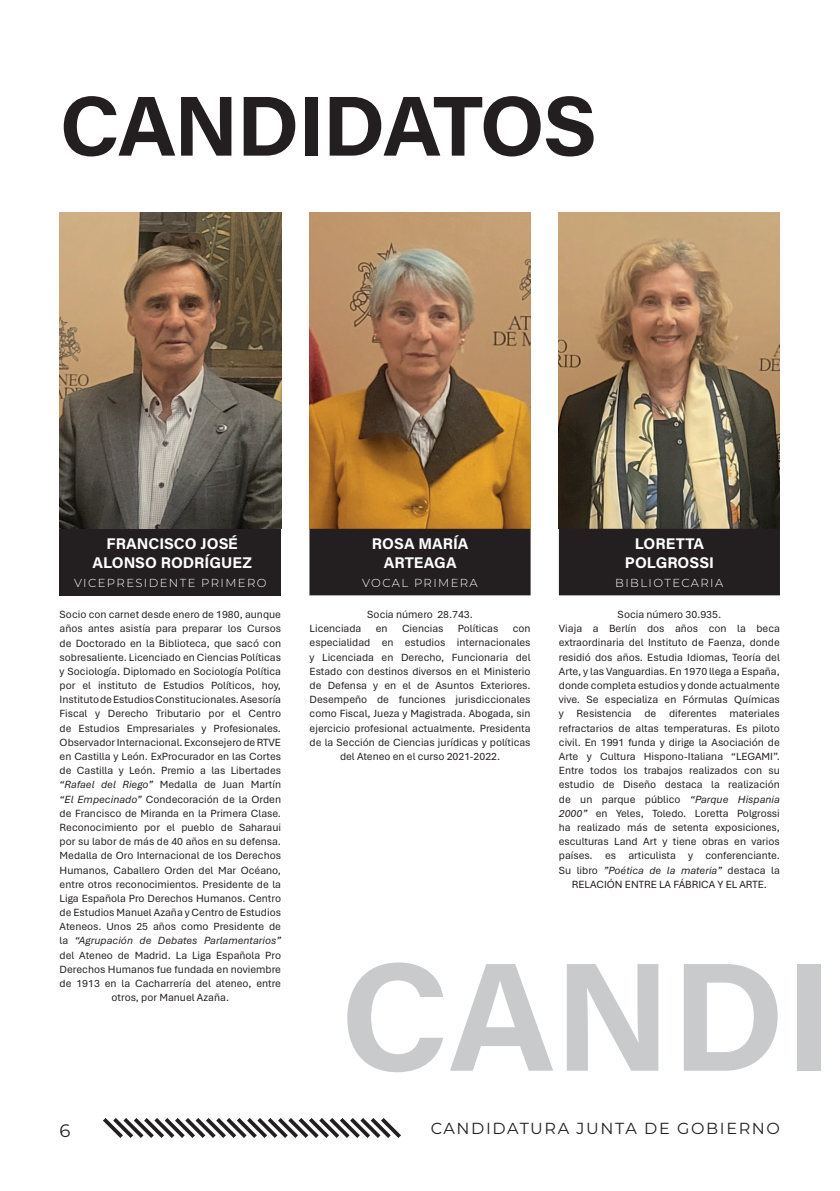
<style>
.page{position:relative;width:840px;height:1191px;background:#fff}
.page>*{position:absolute;margin:0;border:0;box-sizing:border-box;transform-origin:0 0}
.t1{font:700 154.8px "Acumin Pro";color:#c9cacc}
.t2{font:700 85.2px "Acumin Pro";letter-spacing:-.025em;color:#231f20}
.t3{font:18px "Montserrat";color:#231f20}
.t4{font:16px "Montserrat";letter-spacing:.1em;color:#231f20}
.t5{font:700 15.4px/18.6px "Acumin Pro";color:#fff;text-align:center}
.t6{font:300 11.6px "Montserrat";letter-spacing:.12em;color:#fff}
.t7{font:11px/14.2px "Aptos";color:#231f20;text-align:center}
.s1{font-style:italic}
</style>
<div class="page">
<img style="left:558px;top:212px;width:221px;height:317px">
<img style="left:309px;top:212px;width:221px;height:317px">
<img style="left:60px;top:212px;width:221px;height:317px">
<div style="left:60px;top:529px;width:221px;height:66px;background:#231f20"></div>
<div style="left:558px;top:529px;width:221px;height:66px;background:#231f20"></div>
<div style="left:309px;top:529px;width:221px;height:66px;background:#231f20"></div>
<svg style="left:103px;top:1118px;width:298px;height:20px"></svg>
<h2 class="t2" style="left:60px;top:66px;width:538px">CANDIDATOS</h2>
<h3 class="t5" style="left:92px;top:534px;width:161px">FRANCISCO JOSÉ<br>ALONSO RODRÍGUEZ</h3>
<h3 class="t5" style="left:624px;top:534px;width:90px">LORETTA<br>POLGROSSI</h3>
<h3 class="t5" style="left:372px;top:534px;width:98px">ROSA MARÍA<br>ARTEAGA</h3>
<p class="t6" style="left:74px;top:574px;width:194px">VICEPRESIDENTE PRIMERO</p>
<p class="t6" style="left:362px;top:574px;width:117px">VOCAL PRIMERA</p>
<p class="t6" style="left:615px;top:574px;width:109px">BIBLIOTECARIA</p>
<p class="t7" style="left:367px;top:607px;width:107px">Socia número 28.743.</p>
<p class="t7" style="left:60px;top:607px;width:223px">Socio con carnet desde enero de 1980, aunque años antes asistía para preparar los Cursos de Doctorado en la Biblioteca, que sacó con sobresaliente. Licenciado en Ciencias Políticas y Sociología. Diplomado en Sociología Política por el instituto de Estudios Políticos, hoy, Instituto de Estudios Constitucionales. Asesoría Fiscal y Derecho Tributario por el Centro de Estudios Empresariales y Profesionales.<br>Observador Internacional. Exconsejero de RTVE en Castilla y León. ExProcurador en las Cortes de Castilla y León. Premio a las Libertades <span class="s1">“Rafael del Riego”</span> Medalla de Juan Martín <span class="s1">“El Empecinado”</span> Condecoración de la Orden de Francisco de Miranda en la Primera Clase.<br>Reconocimiento por el pueblo de Saharaui por su labor de más de 40 años en su defensa.<br>Medalla de Oro Internacional de los Derechos Humanos, Caballero Orden del Mar Océano, entre otros reconocimientos. Presidente de la Liga Española Pro Derechos Humanos. Centro de Estudios Manuel Azaña y Centro de Estudios Ateneos. Unos 25 años como Presidente de la <span class="s1">“Agrupación de Debates Parlamentarios” </span>del Ateneo de Madrid. La Liga Española Pro Derechos Humanos fue fundada en noviembre de 1913 en la Cacharrería del ateneo, entre otros, por Manuel Azaña.</p>
<p class="t7" style="left:558px;top:607px;width:222px">Socia número 30.935.<br>Viaja a Berlín dos años con la beca extraordinaria del Instituto de Faenza, donde residió dos años. Estudia Idiomas, Teoría del Arte, y las Vanguardias. En 1970 llega a España, donde completa estudios y donde actualmente vive. Se especializa en Fórmulas Químicas y Resistencia de diferentes materiales refractarios de altas temperaturas. Es piloto civil. En 1991 funda y dirige la Asociación de Arte y Cultura Hispono-Italiana “LEGAMI”.<br>Entre todos los trabajos realizados con su estudio de Diseño destaca la realización de un parque público <span class="s1">“Parque Hispania 2000”</span> en Yeles, Toledo. Loretta Polgrossi ha realizado más de setenta exposiciones, esculturas Land Art y tiene obras en varios países. es articulista y conferenciante.<br>Su libro <span class="s1">”Poética de la materia”</span> destaca la RELACIÓN ENTRE LA FÁBRICA Y EL ARTE.</p>
<p class="t7" style="left:309px;top:621px;width:53px">Licenciada</p>
<p class="t7" style="left:375px;top:621px;width:13px">en</p>
<p class="t7" style="left:402px;top:621px;width:43px">Ciencias</p>
<p class="t7" style="left:457px;top:621px;width:42px">Políticas</p>
<p class="t7" style="left:512px;top:621px;width:19px">con</p>
<p class="t7" style="left:309px;top:635px;width:222px">especialidad en estudios internacionales</p>
<p class="t7" style="left:309px;top:649px;width:222px">y Licenciada en Derecho, Funcionaria del</p>
<p class="t7" style="left:309px;top:663px;width:222px">Estado con destinos diversos en el Ministerio</p>
<p class="t7" style="left:309px;top:678px;width:222px">de Defensa y en el de Asuntos Exteriores.</p>
<p class="t7" style="left:309px;top:692px;width:222px">Desempeño de funciones jurisdiccionales</p>
<p class="t7" style="left:309px;top:706px;width:222px">como Fiscal, Jueza y Magistrada. Abogada, sin</p>
<p class="t7" style="left:309px;top:720px;width:222px">ejercicio profesional actualmente. Presidenta</p>
<p class="t7" style="left:309px;top:734px;width:222px">de la Sección de Ciencias jurídicas y políticas</p>
<p class="t7" style="left:340px;top:749px;width:162px">del Ateneo en el curso 2021-2022.</p>
<h1 class="t1" style="left:339px;top:907px;width:495px">CANDI</h1>
<h3 class="t3" style="left:60px;top:1118px;width:12px">6</h3>
<h3 class="t4" style="left:430px;top:1117px;width:350px">CANDIDATURA JUNTA DE GOBIERNO</h3>
</div>
